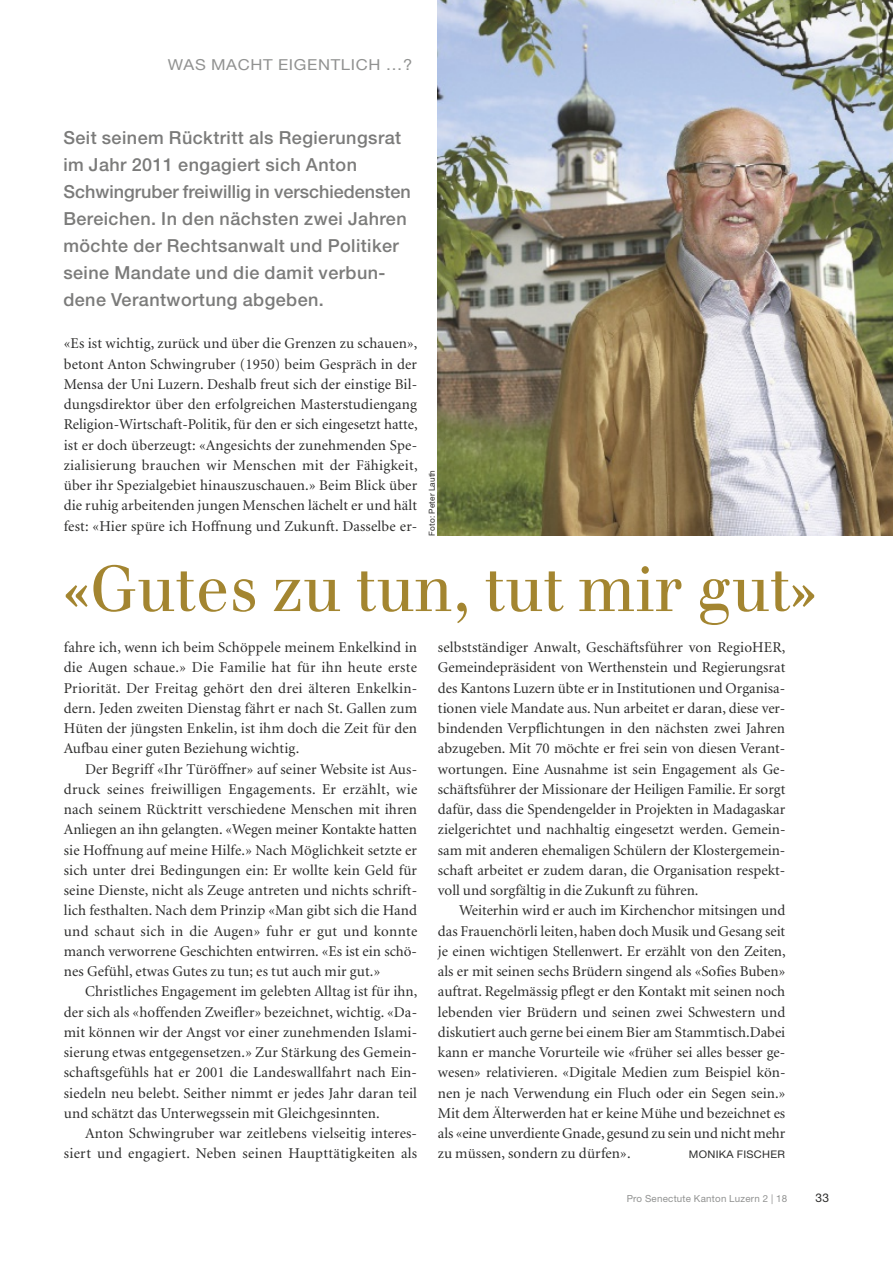
<style>
.page{position:relative;width:893px;height:1263px;background:#fff}
.page>*{position:absolute;margin:0;border:0;box-sizing:border-box;transform-origin:0 0}
.t1{font:63.6px "Walbaum";letter-spacing:.005em;color:#a38530;scale:.95 1}
.t2{font:500 18px/27px "Helvetica Neue LT Std";letter-spacing:.025em;color:#7b7b7a}
.t3{font:15.15px "Helvetica Neue LT Std";letter-spacing:.04em;color:#919291;scale:1.1 1}
.t4{font:15px/20.2px "Minion";letter-spacing:.01em;color:#2c2c2b;text-align:justify}
.t5{font:12px "Helvetica Neue LT Std";color:#2c2c2b}
.t6{font:10.5px "Helvetica Neue LT Std";letter-spacing:.025em;color:#2c2c2b;scale:1.05 1}
.t7{font:9.75px "Helvetica Neue LT Std";letter-spacing:.025em;color:#919291}
.t8{font:8.25px "Helvetica Neue LT Std";letter-spacing:.02em;color:#2c2c2b}
</style>
<div class="page">
<img style="left:438px;top:0;width:455px;height:536px">
<p class="t3" style="left:168px;top:56px;width:224px">WAS MACHT EIGENTLICH …?</p>
<p class="t2" style="left:63px;top:124px;width:349px">Seit seinem Rücktritt als Regierungsrat im Jahr 2011 engagiert sich Anton Schwingruber freiwillig in verschiedensten Bereichen. In den nächsten zwei Jahren möchte der Rechtsanwalt und Politiker seine Mandate und die damit verbun&shy;dene Verantwortung abgeben.</p>
<p class="t4" style="left:64px;top:334px;width:355px">«Es ist wichtig, zurück und über die Grenzen zu schauen», betont Anton Schwingruber (1950) beim Gespräch in der Mensa der Uni Luzern. Deshalb freut sich der einstige Bil&shy;dungsdirektor über den erfolgreichen Masterstudiengang Religion-Wirtschaft-Politik, für den er sich eingesetzt hatte, ist er doch überzeugt: «Angesichts der zunehmenden Spe&shy;zialisierung brauchen wir Menschen mit der Fähigkeit, über ihr Spezialgebiet hinauszuschauen.» Beim Blick über die ruhig arbeitenden jungen Menschen lächelt er und hält fest: «Hier spüre ich Hoffnung und Zukunft. Dasselbe er-</p>
<p class="t8" style="left:427px;top:536px;width:67px;rotate:-90deg">Foto: Peter Lauth</p>
<h1 class="t1" style="left:64px;top:550px;width:793px">«Gutes zu tun, tut mir gut»</h1>
<p class="t4" style="left:64px;top:638px;width:355px">fahre ich, wenn ich beim Schöppele meinem Enkelkind in die Augen schaue.» Die Familie hat für ihn heute erste Priorität. Der Freitag gehört den drei älteren Enkelkin&shy;dern. Jeden zweiten Dienstag fährt er nach St. Gallen zum Hüten der jüngsten Enkelin, ist ihm doch die Zeit für den Aufbau einer guten Beziehung wichtig.</p>
<p class="t4" style="left:64px;top:759px;width:355px;text-indent:21px">Der Begriff «Ihr Türöffner» auf seiner Website ist Aus&shy;druck seines freiwilligen Engagements. Er erzählt, wie nach seinem Rücktritt verschiedene Menschen mit ihren Anliegen an ihn gelangten. «Wegen meiner Kontakte hatten sie Hoffnung auf meine Hilfe.» Nach Möglichkeit setzte er sich unter drei Bedingungen ein: Er wollte kein Geld für seine Dienste, nicht als Zeuge antreten und nichts schrift&shy;lich festhalten. Nach dem Prinzip «Man gibt sich die Hand und schaut sich in die Augen» fuhr er gut und konnte manch verworrene Geschichten entwirren. «Es ist ein schö&shy;nes Gefühl, etwas Gutes zu tun; es tut auch mir gut.»</p>
<p class="t4" style="left:64px;top:982px;width:355px;text-indent:21px">Christliches Engagement im gelebten Alltag ist für ihn, der sich als «hoffenden Zweifler» bezeichnet, wichtig. «Da&shy;mit können wir der Angst vor einer zunehmenden Islami&shy;sierung etwas entgegensetzen.» Zur Stärkung des Gemein&shy;schaftsgefühls hat er 2001 die Landeswallfahrt nach Ein&shy;siedeln neu belebt. Seither nimmt er jedes Jahr daran teil und schätzt das Unterwegssein mit Gleichgesinnten.</p>
<p class="t4" style="left:64px;top:1124px;width:355px;text-align:right">Anton Schwingruber war zeitlebens vielseitig interes&shy;siert und engagiert. Neben seinen Haupttätigkeiten als</p>
<p class="t4" style="left:438px;top:638px;width:349px">selbstständiger Anwalt, Geschäftsführer von RegioHER, Gemeindepräsident von Werthenstein und Regierungsrat des Kantons Luzern übte er in Institutionen und Organisa&shy;tionen viele Mandate aus. Nun arbeitet er daran, diese ver&shy;bindenden Verpflichtungen in den nächsten zwei Jahren abzugeben. Mit 70 möchte er frei sein von diesen Verant&shy;wortungen. Eine Ausnahme ist sein Engagement als Ge&shy;schäftsführer der Missionare der Heiligen Familie. Er sorgt dafür, dass die Spendengelder in Projekten in Madagaskar zielgerichtet und nachhaltig eingesetzt werden. Gemein&shy;sam mit anderen ehemaligen Schülern der Klostergemein&shy;schaft arbeitet er zudem daran, die Organisation respekt&shy;voll und sorgfältig in die Zukunft zu führen.</p>
<p class="t4" style="left:438px;top:901px;width:349px;text-indent:21px">Weiterhin wird er auch im Kirchenchor mitsingen und das Frauenchörli leiten, haben doch Musik und Gesang seit je einen wichtigen Stellenwert. Er erzählt von den Zeiten, als er mit seinen sechs Brüdern singend als «Sofies Buben» auftrat. Regelmässig pflegt er den Kontakt mit seinen noch lebenden vier Brüdern und seinen zwei Schwestern und diskutiert auch gerne bei einem Bier am Stammtisch.Dabei kann er manche Vorurteile wie «früher sei alles besser ge&shy;wesen» relativieren. «Digitale Medien zum Beispiel kön&shy;nen je nach Verwendung ein Fluch oder ein Segen sein.» Mit dem Älterwerden hat er keine Mühe und bezeichnet es als «eine unverdiente Gnade, gesund zu sein und nicht mehr zu müssen, sondern zu dürfen».</p>
<p class="t6" style="left:689px;top:1148px;width:93px">MONIKA FISCHER</p>
<p class="t7" style="left:627px;top:1193px;width:162px">Pro Senectute Kanton Luzern 2 | 18</p>
<p class="t5" style="left:815px;top:1191px;width:15px">33</p>
</div>
